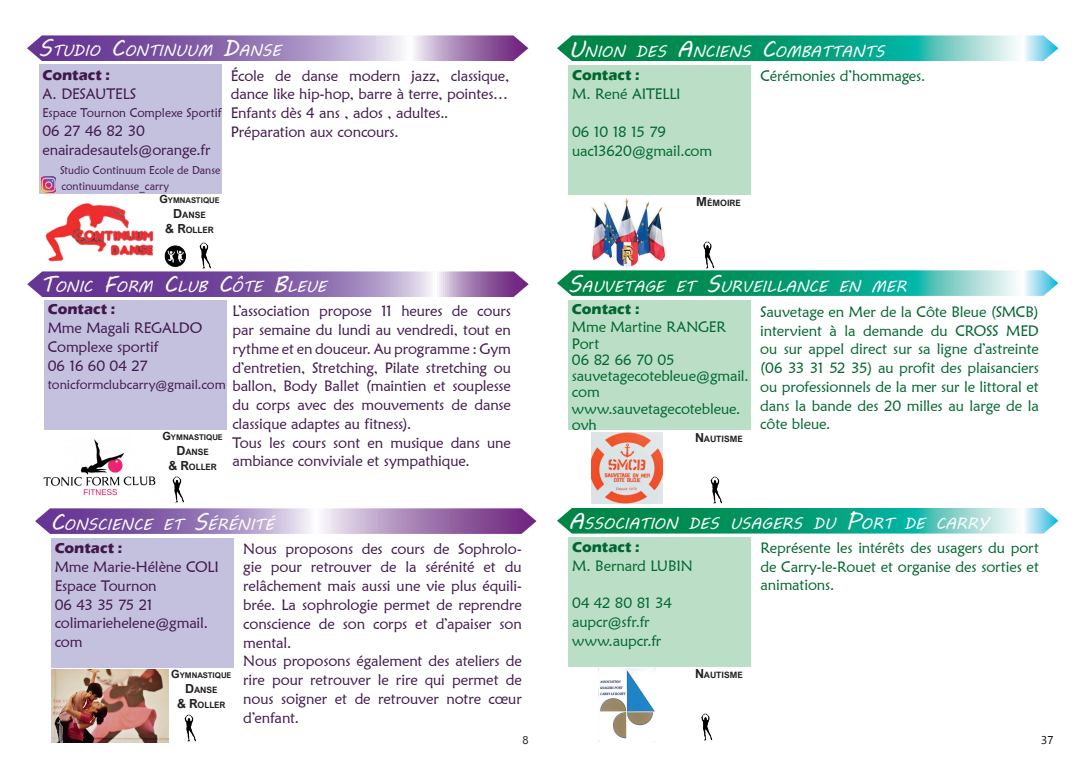
<style>
.page{position:relative;width:1088px;height:780px;background:#fff}
.page>*{position:absolute;margin:0;border:0;box-sizing:border-box;transform-origin:0 0}
.t1{font:15.75px "MV Boli";color:#fff}
.t2{font:15px/18.8px "Maiandra GD";letter-spacing:-.01em;color:#40184c}
.t3{font:15px/18.8px "Maiandra GD";letter-spacing:-.01em;color:#00662f;text-align:justify}
.t4{font:700 15px "Eras ITC";color:#40184c}
.t5{font:700 15px "Eras ITC";color:#00662f}
.t6{font:13px "Maiandra GD";color:#40184c}
.t7{font:12.5px "Maiandra GD";color:#40184c}
.t8{font:11.25px "Maiandra GD";letter-spacing:.005em;color:#40184c;scale:.96 1}
.t9{font:11.25px "Gadugi";color:#000}
.t10{font:11.25px "Gadugi";color:#231f20}
.t11{font:700 8.75px "Arial Nova";color:#231f20}
.t12{font:700 7.88px "Arial Nova";color:#231f20}
.s1{font-size:22.5px}
.s2{font-size:11.25px}
.s3{font-size:12.5px}
</style>
<div class="page">
<svg style="left:35px;top:508px;width:501px;height:26px;background:#a282b9"></svg>
<div style="left:51px;top:537px;width:183px;height:130px;background:#c4c1df"></div>
<img style="left:51px;top:669px;width:118px;height:73px">
<img style="left:184px;top:714px;width:12px;height:28px">
<img style="left:199px;top:242px;width:12px;height:27px">
<img style="left:164px;top:245px;width:22px;height:22px">
<svg style="left:27px;top:35px;width:501px;height:26px;background:#9e7fb8"></svg>
<div style="left:39px;top:64px;width:183px;height:130px;background:#c4c1df"></div>
<img style="left:42px;top:177px;width:14px;height:16px">
<img style="left:45px;top:203px;width:108px;height:59px">
<svg style="left:27px;top:271px;width:502px;height:26px;background:#8e6aae"></svg>
<div style="left:44px;top:300px;width:183px;height:130px;background:#c4c1df"></div>
<img style="left:172px;top:476px;width:12px;height:27px">
<img style="left:43px;top:439px;width:113px;height:57px">
<svg style="left:557px;top:35px;width:501px;height:26px;background:#35ad8c"></svg>
<div style="left:568px;top:65px;width:183px;height:130px;background:#bbdfc6"></div>
<img style="left:591px;top:198px;width:75px;height:70px">
<img style="left:703px;top:241px;width:12px;height:28px">
<img style="left:701px;top:713px;width:12px;height:28px">
<svg style="left:557px;top:508px;width:501px;height:25px;background:#32ab8a"></svg>
<div style="left:568px;top:536px;width:183px;height:130px;background:#bbdfc6"></div>
<img style="left:599px;top:668px;width:57px;height:71px">
<svg style="left:557px;top:270px;width:501px;height:26px;background:#35ad8c"></svg>
<div style="left:568px;top:300px;width:183px;height:130px;background:#bbdfc6"></div>
<img style="left:591px;top:432px;width:72px;height:71px">
<img style="left:710px;top:476px;width:12px;height:28px">
<p class="t1" style="left:38px;top:40px;width:45px"><span class="s1">S</span>TUDIO</p>
<p class="t1" style="left:111px;top:40px;width:162px"><span class="s1">C</span>ONTINUUM <span class="s1">D</span>ANSE</p>
<p class="t4" style="left:42px;top:66px;width:69px">Contact :</p>
<p class="t2" style="left:42px;top:84px;width:95px">A. DESAUTELS</p>
<p class="t7" style="left:42px;top:105px;width:181px">Espace Tournon Complexe Sportif</p>
<p class="t2" style="left:42px;top:121px;width:104px">06 27 46 82 30</p>
<p class="t2" style="left:42px;top:140px;width:169px">enairadesautels@orange.fr</p>
<p class="t8" style="left:60px;top:163px;width:169px">Studio Continuum Ecole de Danse</p>
<p class="t8" style="left:61px;top:179px;width:114px">continuumdanse_carry</p>
<p class="t2" style="left:231px;top:66px;width:280px">École de danse modern jazz, classique, dance like hip-hop, barre à terre, pointes…</p>
<p class="t2" style="left:231px;top:103px;width:219px">Enfants dès 4 ans , ados , adultes..</p>
<p class="t2" style="left:231px;top:122px;width:170px">Préparation aux concours.</p>
<p class="t12" style="left:159px;top:196px;width:62px"><span class="s2">G</span>YMNASTIQUE</p>
<p class="t11" style="left:173px;top:210px;width:34px"><span class="s3">D</span>ANSE</p>
<p class="t11" style="left:165px;top:225px;width:50px"><span class="s3">&amp; R</span>OLLER</p>
<p class="t1" style="left:40px;top:276px;width:89px"><span class="s1">T</span>ONIC <span class="s1">F</span>ORM</p>
<p class="t1" style="left:164px;top:276px;width:165px"><span class="s1">C</span>LUB <span class="s1">C</span>ÔTE <span class="s1">B</span>LEUE</p>
<p class="t4" style="left:48px;top:301px;width:69px">Contact :</p>
<p class="t2" style="left:48px;top:318px;width:156px">Mme Magali REGALDO</p>
<p class="t2" style="left:48px;top:337px;width:112px">Complexe sportif</p>
<p class="t2" style="left:48px;top:356px;width:102px">06 16 60 04 27</p>
<p class="t6" style="left:48px;top:377px;width:180px">tonicformclubcarry@gmail.com</p>
<p class="t2" style="left:232px;top:301px;width:280px;text-align:justify">L’association propose 11 heures de cours par semaine du lundi au vendredi, tout en rythme et en douceur. Au programme : Gym d’entretien, Stretching, Pilate stretching ou ballon, Body Ballet (maintien et souplesse du corps avec des mouvements de danse classique adaptes au fitness).</p>
<p class="t2" style="left:232px;top:433px;width:280px">Tous les cours sont en musique dans une ambiance conviviale et sympathique.</p>
<p class="t12" style="left:162px;top:433px;width:62px"><span class="s2">G</span>YMNASTIQUE</p>
<p class="t11" style="left:176px;top:447px;width:34px"><span class="s3">D</span>ANSE</p>
<p class="t11" style="left:168px;top:462px;width:50px"><span class="s3">&amp; R</span>OLLER</p>
<p class="t1" style="left:50px;top:513px;width:47px"><span class="s1">C</span>ONSCIE</p>
<p class="t1" style="left:121px;top:513px;width:24px">NCE</p>
<p class="t1" style="left:163px;top:513px;width:112px">ET <span class="s1">S</span>ÉRÉNITÉ</p>
<p class="t4" style="left:55px;top:539px;width:69px">Contact :</p>
<p class="t2" style="left:55px;top:557px;width:166px">Mme Marie-Hélène COLI</p>
<p class="t2" style="left:55px;top:576px;width:104px">Espace Tournon</p>
<p class="t2" style="left:55px;top:594px;width:100px">06 43 35 75 21</p>
<p class="t2" style="left:55px;top:613px;width:155px">colimariehelene@gmail. com</p>
<p class="t2" style="left:243px;top:539px;width:280px;text-align:justify">Nous proposons des cours de Sophrolo&shy;gie pour retrouver de la sérénité et du relâchement mais aussi une vie plus équili&shy;brée. La sophrologie permet de reprendre conscience de son corps et d’apaiser son mental.</p>
<p class="t2" style="left:243px;top:651px;width:280px;text-align:justify">Nous proposons également des ateliers de rire pour retrouver le rire qui permet de nous soigner et de retrouver notre cœur d’enfant.</p>
<p class="t12" style="left:171px;top:670px;width:62px"><span class="s2">G</span>YMNASTIQUE</p>
<p class="t11" style="left:185px;top:684px;width:34px"><span class="s3">D</span>ANSE</p>
<p class="t11" style="left:177px;top:699px;width:50px"><span class="s3">&amp; R</span>OLLER</p>
<p class="t1" style="left:568px;top:41px;width:79px"><span class="s1">U</span>NION DES</p>
<p class="t1" style="left:677px;top:41px;width:110px"><span class="s1">A</span>NCIENS <span class="s1">C</span>OMBATTA</p>
<p class="t1" style="left:852px;top:41px;width:23px">NTS</p>
<p class="t5" style="left:572px;top:67px;width:69px">Contact :</p>
<p class="t3" style="left:572px;top:84px;width:110px">M. René AITELLI</p>
<p class="t3" style="left:572px;top:122px;width:95px">06 10 18 15 79</p>
<p class="t3" style="left:572px;top:141px;width:142px">uac13620@gmail.com</p>
<p class="t3" style="left:760px;top:66px;width:166px">Cérémonies d’hommages.</p>
<p class="t11" style="left:696px;top:198px;width:46px"><span class="s3">M</span>ÉMOIRE</p>
<p class="t1" style="left:568px;top:276px;width:57px"><span class="s1">S</span>AUVETA</p>
<p class="t1" style="left:644px;top:276px;width:175px">GE ET <span class="s1">S</span>URVEILLANCE</p>
<p class="t1" style="left:838px;top:276px;width:46px">EN MER</p>
<p class="t5" style="left:572px;top:300px;width:69px">Contact :</p>
<p class="t3" style="left:572px;top:317px;width:156px">Mme Martine RANGER</p>
<p class="t3" style="left:572px;top:334px;width:29px">Port</p>
<p class="t3" style="left:572px;top:350px;width:104px">06 82 66 70 05</p>
<p class="t3" style="left:572px;top:367px;width:178px;line-height:16.2px">sauvetagecotebleue@gmail. com</p>
<p class="t3" style="left:572px;top:400px;width:170px;line-height:16.2px">www.sauvetagecotebleue. ovh</p>
<p class="t3" style="left:760px;top:302px;width:280px">Sauvetage en Mer de la Côte Bleue (SMCB) intervient à la demande du CROSS MED ou sur appel direct sur sa ligne d’astreinte (06 33 31 52 35) au profit des plaisanciers ou professionnels de la mer sur le littoral et dans la bande des 20 milles au large de la côte bleue.</p>
<p class="t11" style="left:695px;top:433px;width:49px"><span class="s3">N</span>AUTISME</p>
<p class="t1" style="left:568px;top:512px;width:26px"><span class="s1">A</span>SSOCIATIO</p>
<p class="t1" style="left:665px;top:512px;width:35px">N DES</p>
<p class="t1" style="left:730px;top:512px;width:54px">USA GERS</p>
<p class="t1" style="left:813px;top:512px;width:61px">DU <span class="s1">P</span>ORT</p>
<p class="t1" style="left:904px;top:512px;width:12px">DE</p>
<p class="t1" style="left:936px;top:512px;width:12px">CARR</p>
<p class="t1" style="left:978px;top:512px;width:12px">Y</p>
<p class="t5" style="left:572px;top:538px;width:69px">Contact :</p>
<p class="t3" style="left:572px;top:556px;width:122px">M. Bernard LUBIN</p>
<p class="t3" style="left:572px;top:593px;width:102px">04 42 80 81 34</p>
<p class="t3" style="left:572px;top:612px;width:79px">aupcr@sfr.fr</p>
<p class="t3" style="left:572px;top:631px;width:91px">www.aupcr.fr</p>
<p class="t3" style="left:760px;top:538px;width:280px">Représente les intérêts des usagers du port de Carry-le-Rouet et organise des sorties et animations.</p>
<p class="t11" style="left:695px;top:669px;width:49px"><span class="s3">N</span>AUTISME</p>
<p class="t10" style="left:522px;top:733px;width:8px">8</p>
<p class="t9" style="left:1041px;top:733px;width:14px">37</p>
</div>
